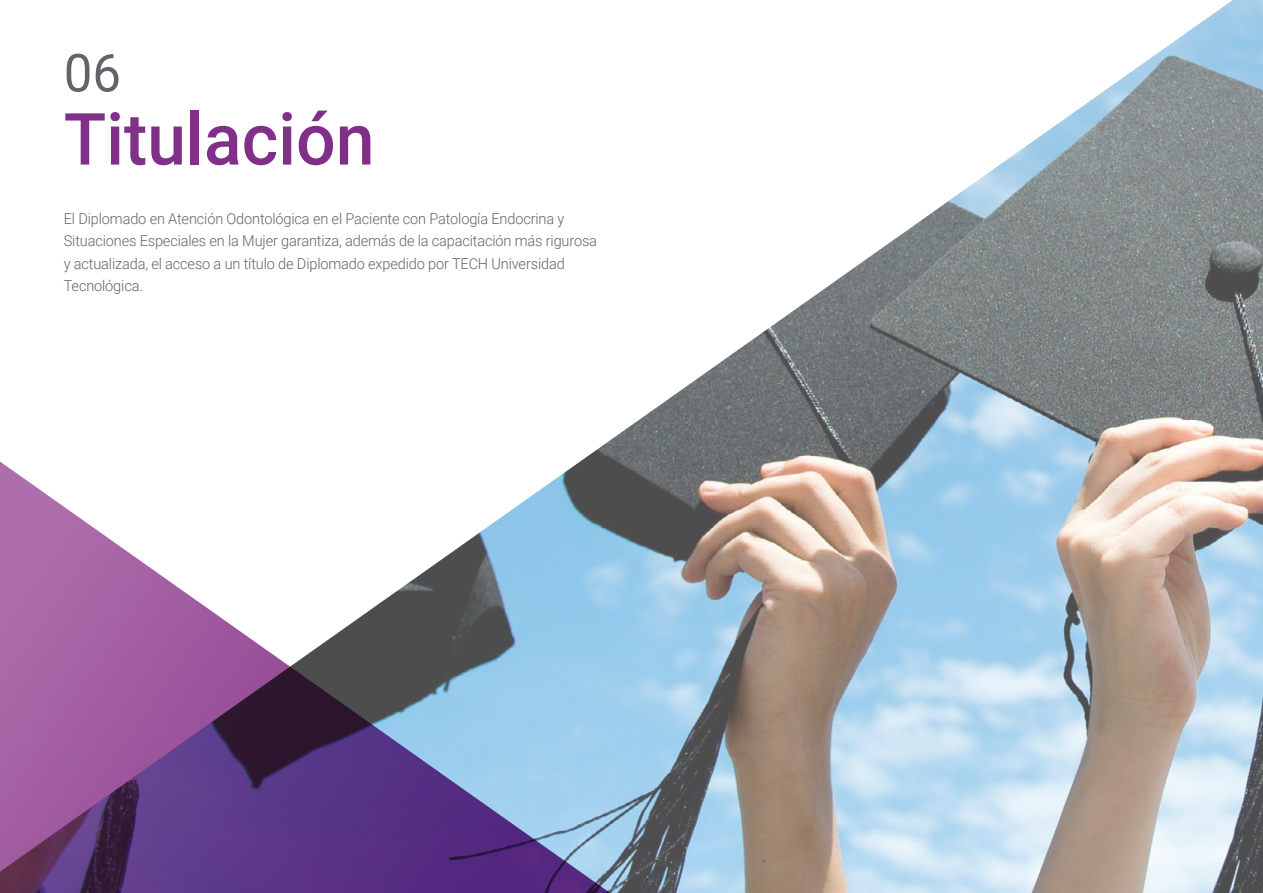
<style>
.page{position:relative;width:1263px;height:893px;background:#fff}
.page>*{position:absolute;margin:0;border:0;box-sizing:border-box;transform-origin:0 0}
.t1{font:500 72px "Roboto";color:#813089}
.t2{font:52.5px "Roboto";color:#61646a}
.t3{font:300 15px/22.5px "Roboto";letter-spacing:-.01em;color:#61646a}
</style>
<div class="page">
<img style="left:602px;top:0;width:661px;height:893px">
<svg style="left:0;top:446px;width:640px;height:447px"></svg>
<h2 class="t2" style="left:64px;top:36px;width:59px">06</h2>
<h1 class="t1" style="left:64px;top:89px;width:312px">Titulación</h1>
<p class="t3" style="left:64px;top:207px;width:535px">El Diplomado en Atención Odontológica en el Paciente con Patología Endocrina y Situaciones Especiales en la Mujer garantiza, además de la capacitación más rigurosa y actualizada, el acceso a un título de Diplomado expedido por TECH Universidad Tecnológica.</p>
</div>
